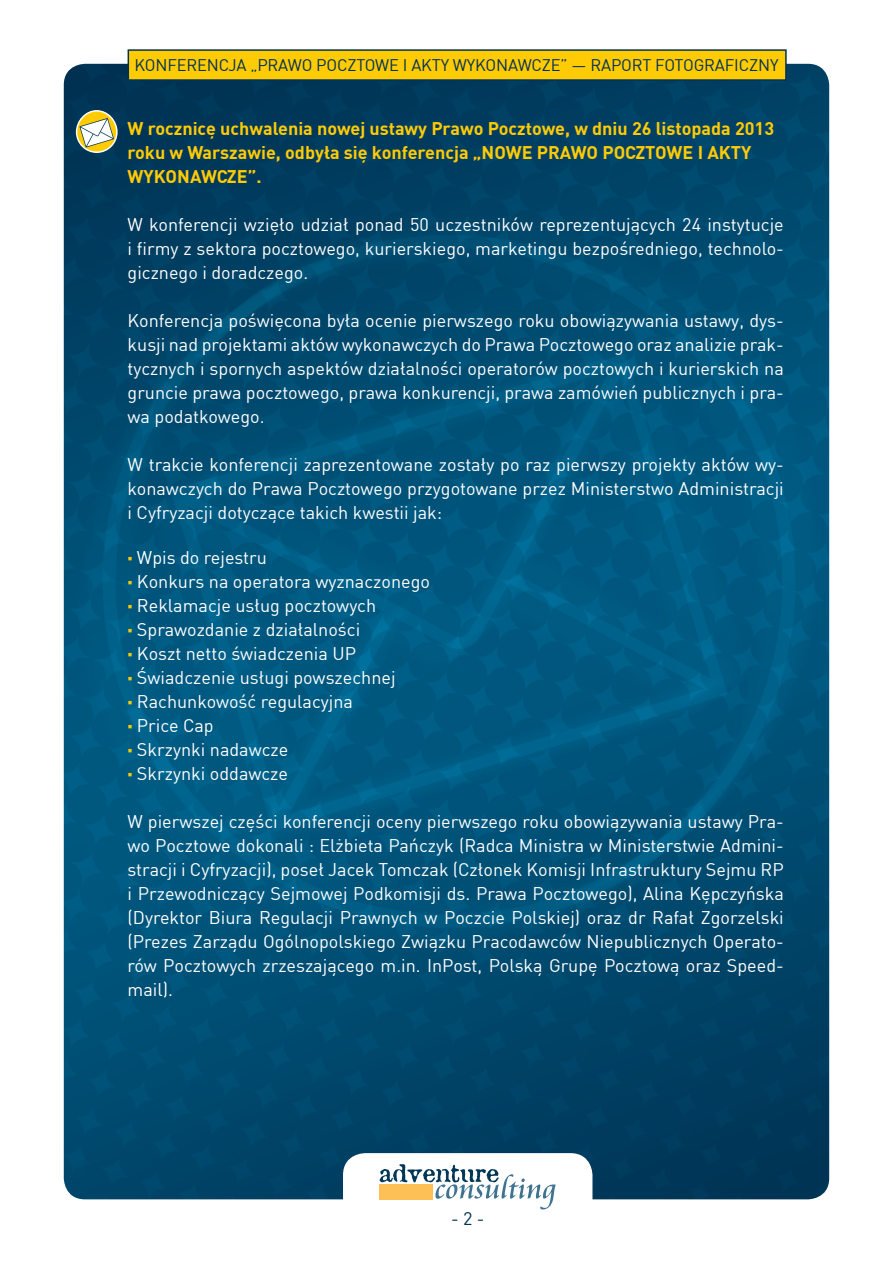
<style>
.page{position:relative;width:893px;height:1263px;background:#fff}
.page>*{position:absolute;margin:0;border:0;box-sizing:border-box;transform-origin:0 0}
.t1{font:18px/24px "DINCE";color:#fff;text-align:justify}
.t2{font:700 18px/24px "DINCE";color:#ffcb05}
.t3{font:18px "DINCE";color:#003152}
.t4{font:16.5px "DINCE";letter-spacing:-.01em;color:#003152}
.s1{font-family:"DINCE Black Expert";color:#ffcb05}
</style>
<div class="page">
<img style="left:64px;top:64px;width:765px;height:1135px">
<div style="left:344px;top:1154px;width:248px;height:103px;background:#fff;border-radius:21px"></div>
<div style="left:343px;top:1153px;width:249px;height:105px;border:2px solid #fff;border-radius:21px"></div>
<div style="left:128px;top:49px;width:659px;height:32px;background:#ffcb05;border:2px solid #003253"></div>
<svg style="left:380px;top:1164px;width:176px;height:45px"></svg>
<div style="left:379px;top:1184px;width:54px;height:16px;background:#fdc057"></div>
<svg style="left:77px;top:111px;width:40px;height:41px"></svg>
<div style="left:76px;top:110px;width:42px;height:43px;border:2px solid #fff;border-radius:50%"></div>
<svg style="left:79px;top:118px;width:35px;height:30px"></svg>
<p class="t4" style="left:134px;top:54px;width:645px">KONFERENCJa „PRAWO POCZTOWE I AKTY WYKONAWCZE” — RAPORT FOTOGRAFICZNY</p>
<p class="t2" style="left:128px;top:116px;width:648px">W rocznicę uchwalenia nowej ustawy Prawo Pocztowe, w dniu 26 listopada 2013 roku w Warszawie, odbyła się konferencja „NOWE PRAWO POCZTOWE I AKTY<br>WYKONAWCZE”.</p>
<p class="t1" style="left:128px;top:212px;width:658px">W konferencji wzięło udział ponad 50 uczestników reprezentujących 24 instytucje i firmy z sektora pocztowego, kurierskiego, marketingu bezpośredniego, technolo&shy;gicznego i doradczego.</p>
<p class="t1" style="left:128px;top:308px;width:658px">Konferencja poświęcona była ocenie pierwszego roku obowiązywania ustawy, dys&shy;kusji nad projektami aktów wykonawczych do Prawa Pocztowego oraz analizie prak&shy;tycznych i spornych aspektów działalności operatorów pocztowych i kurierskich na gruncie prawa pocztowego, prawa konkurencji, prawa zamówień publicznych i pra&shy;wa podatkowego.</p>
<p class="t1" style="left:128px;top:452px;width:658px">W trakcie konferencji zaprezentowane zostały po raz pierwszy projekty aktów wy&shy;konawczych do Prawa Pocztowego przygotowane przez Ministerstwo Administracji i Cyfryzacji dotyczące takich kwestii jak:</p>
<p class="t1" style="left:128px;top:545px;width:304px;text-align:left"><span class="s1">·</span> Wpis do rejestru<br><span class="s1">·</span> Konkurs na operatora wyznaczonego <span class="s1">·</span> Reklamacje usług pocztowych<br><span class="s1">·</span> Sprawozdanie z działalności<br><span class="s1">·</span> Koszt netto świadczenia UP<br><span class="s1">·</span> Świadczenie usługi powszechnej<br><span class="s1">·</span> Rachunkowość regulacyjna<br><span class="s1">·</span> Price Cap<br><span class="s1">·</span> Skrzynki nadawcze<br><span class="s1">·</span> Skrzynki oddawcze</p>
<p class="t1" style="left:128px;top:809px;width:658px">W pierwszej części konferencji oceny pierwszego roku obowiązywania ustawy Pra&shy;wo Pocztowe dokonali : Elżbieta Pańczyk (Radca Ministra w Ministerstwie Admini&shy;stracji i Cyfryzacji), poseł Jacek Tomczak (Członek Komisji Infrastruktury Sejmu RP i Przewodniczący Sejmowej Podkomisji ds. Prawa Pocztowego), Alina Kępczyńska (Dyrektor Biura Regulacji Prawnych w Poczcie Polskiej) oraz dr Rafał Zgorzelski (Prezes Zarządu Ogólnopolskiego Związku Pracodawców Niepublicznych Operato&shy;rów Pocztowych zrzeszającego m.in. InPost, Polską Grupę Pocztową oraz Speed&shy;mail).</p>
<p class="t3" style="left:451px;top:1207px;width:35px">- 2 -</p>
</div>
